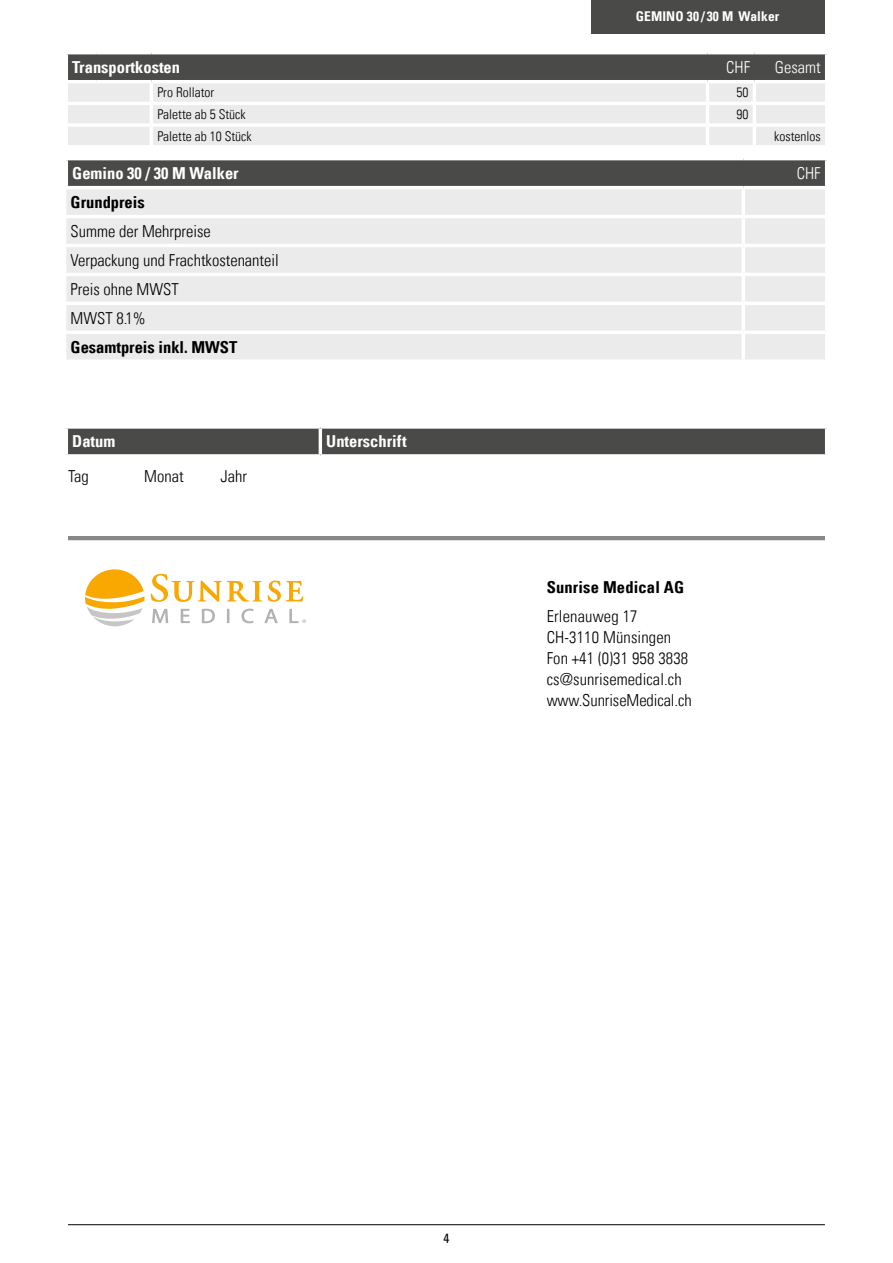
<style>
.page{position:relative;width:893px;height:1263px;background:#fff}
.page>*{position:absolute;margin:0;border:0;box-sizing:border-box;transform-origin:0 0}
.t1{font:16.5px/21px "Univers Com 47 Light Cond";color:#000}
.t2{font:16.5px "Univers Com 67 Bold Cond";color:#fff}
.t3{font:16.5px "Univers Com 67 Bold Cond";color:#000}
.t4{font:16.5px "Univers Com 47 Light Cond";color:#fff}
.t5{font:13.5px "Univers Com 47 Light Cond";color:#000}
.t6{font:13.5px "Univers Com 67 Bold Cond";letter-spacing:.01em;color:#fff}
.t7{font:condensed 13.5px "Univers Com 57";color:#000}
</style>
<div class="page">
<div style="left:591px;top:0;width:233px;height:34px;background:#4a4a49"></div>
<hr style="left:68px;top:1224px;width:757px;height:1px;background:#000">
<hr style="left:68px;top:536px;width:757px;height:4px;background:#878787">
<svg style="left:85px;top:569px;width:59px;height:57px"></svg>
<svg style="left:151px;top:574px;width:111px;height:28px"></svg>
<svg style="left:268px;top:580px;width:35px;height:22px"></svg>
<svg style="left:152px;top:609px;width:16px;height:14px"></svg>
<svg style="left:181px;top:609px;width:9px;height:14px"></svg>
<svg style="left:202px;top:609px;width:13px;height:14px"></svg>
<svg style="left:227px;top:609px;width:2px;height:14px"></svg>
<svg style="left:241px;top:609px;width:13px;height:14px"></svg>
<svg style="left:264px;top:609px;width:14px;height:14px"></svg>
<svg style="left:289px;top:609px;width:17px;height:14px"></svg>
<div style="left:68px;top:54px;width:757px;height:26px;background:#4a4a49"></div>
<div style="left:68px;top:83px;width:757px;height:62px;background:#ebebeb"></div>
<hr style="left:150px;top:83px;width:3px;height:19px;background:#fff">
<hr style="left:706px;top:83px;width:3px;height:19px;background:#fff">
<hr style="left:753px;top:83px;width:3px;height:19px;background:#fff">
<hr style="left:151px;top:102px;width:557px;height:3px;background:#fff">
<hr style="left:150px;top:105px;width:3px;height:18px;background:#fff">
<hr style="left:708px;top:102px;width:46px;height:3px;background:#fff">
<hr style="left:706px;top:105px;width:3px;height:18px;background:#fff">
<hr style="left:754px;top:102px;width:74px;height:3px;background:#fff">
<hr style="left:753px;top:105px;width:3px;height:18px;background:#fff">
<hr style="left:151px;top:123px;width:557px;height:4px;background:#fff">
<hr style="left:150px;top:127px;width:3px;height:18px;background:#fff">
<hr style="left:708px;top:123px;width:46px;height:4px;background:#fff">
<hr style="left:706px;top:127px;width:3px;height:18px;background:#fff">
<hr style="left:754px;top:123px;width:74px;height:4px;background:#fff">
<hr style="left:753px;top:127px;width:3px;height:18px;background:#fff">
<hr style="left:65px;top:102px;width:31px;height:3px;background:#fff">
<hr style="left:96px;top:102px;width:55px;height:3px;background:#fff">
<hr style="left:65px;top:123px;width:31px;height:4px;background:#fff">
<hr style="left:96px;top:123px;width:55px;height:4px;background:#fff">
<svg style="left:68px;top:160px;width:757px;height:26px;background:#4d4d4c"></svg>
<div style="left:66px;top:189px;width:759px;height:170px;background:#ebebeb"></div>
<hr style="left:66px;top:215px;width:677px;height:3px;background:#fff">
<hr style="left:66px;top:244px;width:677px;height:3px;background:#fff">
<hr style="left:66px;top:273px;width:677px;height:3px;background:#fff">
<hr style="left:66px;top:302px;width:677px;height:3px;background:#fff">
<hr style="left:66px;top:331px;width:677px;height:3px;background:#fff">
<hr style="left:742px;top:189px;width:3px;height:26px;background:#fff">
<hr style="left:743px;top:215px;width:85px;height:3px;background:#fff">
<hr style="left:742px;top:218px;width:3px;height:26px;background:#fff">
<hr style="left:743px;top:244px;width:85px;height:3px;background:#fff">
<hr style="left:742px;top:247px;width:3px;height:26px;background:#fff">
<hr style="left:743px;top:273px;width:85px;height:3px;background:#fff">
<hr style="left:742px;top:276px;width:3px;height:26px;background:#fff">
<hr style="left:743px;top:302px;width:85px;height:3px;background:#fff">
<hr style="left:742px;top:305px;width:3px;height:26px;background:#fff">
<hr style="left:743px;top:331px;width:85px;height:3px;background:#fff">
<hr style="left:742px;top:334px;width:3px;height:25px;background:#fff">
<div style="left:68px;top:429px;width:757px;height:25px;background:#4a4a49"></div>
<svg style="left:66px;top:454px;width:254px;height:1px"></svg>
<svg style="left:320px;top:427px;width:507px;height:2px"></svg>
<hr style="left:319px;top:429px;width:3px;height:25px;background:#fff">
<svg style="left:320px;top:454px;width:507px;height:2px"></svg>
<svg style="left:66px;top:428px;width:254px;height:1px"></svg>
<p class="t6" style="left:636px;top:8px;width:145px">GEMINO 30 / 30 M Walker</p>
<p class="t2" style="left:72px;top:57px;width:109px">Transportkosten</p>
<p class="t4" style="left:726px;top:57px;width:25px">CHF</p>
<p class="t4" style="left:775px;top:57px;width:47px">Gesamt</p>
<p class="t5" style="left:157px;top:85px;width:58px">Pro Rollator</p>
<p class="t5" style="left:736px;top:85px;width:13px">50</p>
<p class="t5" style="left:157px;top:106px;width:90px">Palette ab 5 Stück</p>
<p class="t5" style="left:736px;top:106px;width:13px">90</p>
<p class="t5" style="left:157px;top:128px;width:96px">Palette ab 10 Stück</p>
<p class="t5" style="left:774px;top:128px;width:48px">kostenlos</p>
<p class="t2" style="left:72px;top:163px;width:168px">Gemino 30 / 30 M Walker</p>
<p class="t4" style="left:797px;top:163px;width:25px">CHF</p>
<p class="t3" style="left:71px;top:192px;width:76px">Grundpreis</p>
<p class="t1" style="left:71px;top:217px;width:210px;line-height:29px">Summe der Mehrpreise<br>Verpackung und Frachtkostenanteil<br>Preis ohne MWST<br>MWST 8.1%</p>
<p class="t3" style="left:71px;top:337px;width:168px">Gesamtpreis inkl. MWST</p>
<p class="t2" style="left:72px;top:431px;width:45px">Datum</p>
<p class="t2" style="left:326px;top:431px;width:82px">Unterschrift</p>
<p class="t1" style="left:68px;top:466px;width:22px">Tag</p>
<p class="t1" style="left:144px;top:466px;width:41px">Monat</p>
<p class="t1" style="left:220px;top:466px;width:28px">Jahr</p>
<p class="t3" style="left:547px;top:577px;width:139px">Sunrise Medical AG</p>
<p class="t1" style="left:547px;top:606px;width:147px">Erlenauweg 17<br>CH-3110 Münsingen<br>Fon +41 (0)31 958 3838 cs@sunrisemedical.ch www.SunriseMedical.ch</p>
<p class="t7" style="left:443px;top:1229px;width:7px">4</p>
</div>
